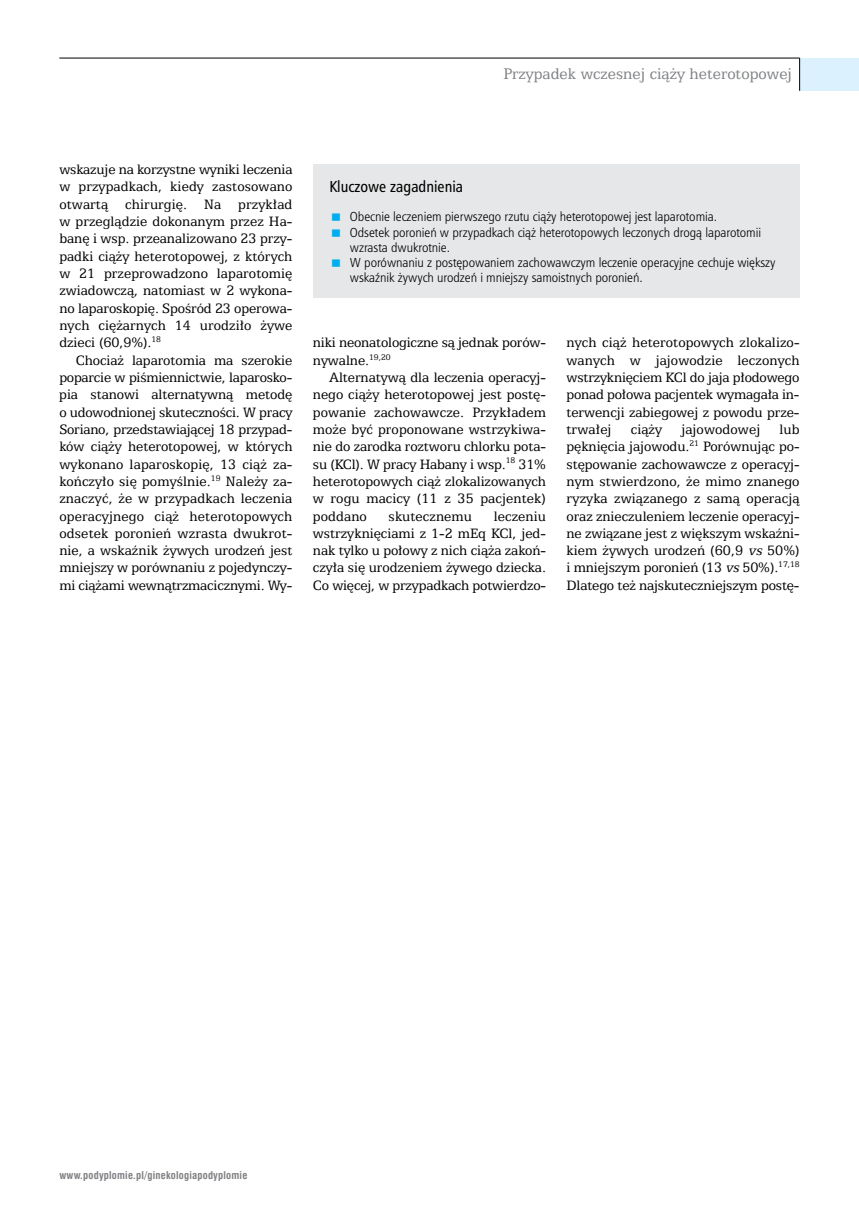
<style>
.page{position:relative;width:859px;height:1217px;background:#fff}
.page>*{position:absolute;margin:0;border:0;box-sizing:border-box;transform-origin:0 0}
.t1{font:17.25px "Egyptian 505 EU";color:#808285;scale:.95 1}
.t2{font:15.9px "Humnst 777 Cn EU";color:#000}
.t3{font:15.3px/17.2px "Egyptian 505 EU";letter-spacing:-.005em;color:#000;text-align:justify;scale:.95 1}
.t4{font:13.05px/15.1px "Humnst 777 Lt Cn EU";letter-spacing:-.005em;color:#000;scale:1.07 1}
.t5{font:700 10.5px "Swis 721 Cn EU";letter-spacing:.02em;color:#808285}
.s1{font-style:italic}
</style>
<div class="page">
<svg style="left:59px;top:57px;width:800px;height:241px"></svg>
<svg style="left:332px;top:214px;width:8px;height:7px"></svg>
<svg style="left:332px;top:229px;width:8px;height:7px"></svg>
<svg style="left:332px;top:259px;width:8px;height:7px"></svg>
<p class="t1" style="left:503px;top:64px;width:305px">Przypadek wczesnej ciąży heterotopowej</p>
<p class="t3" style="left:59px;top:160px;width:247px">wskazuje na korzystne wyniki leczenia w przypadkach, kiedy zastosowano otwartą chirurgię. Na przykład w przeglądzie dokonanym przez Ha&shy;banę i wsp. przeanalizowano 23 przy&shy;padki ciąży heterotopowej, z których w 21 przeprowadzono laparotomię zwiadowczą, natomiast w 2 wykona&shy;no laparoskopię. Spośród 23 operowa&shy;nych ciężarnych 14 urodziło żywe dzieci (60,9%).<sup>18</sup></p>
<p class="t3" style="left:59px;top:351px;width:247px;text-indent:16px">Chociaż laparotomia ma szerokie poparcie w piśmiennictwie, laparosko&shy;pia stanowi alternatywną metodę o udowodnionej skuteczności. W pracy Soriano, przedstawiającej 18 przypad&shy;ków ciąży heterotopowej, w których wykonano laparoskopię, 13 ciąż za&shy;kończyło się pomyślnie.<sup>19</sup> Należy za&shy;znaczyć, że w przypadkach leczenia operacyjnego ciąż heterotopowych odsetek poronień wzrasta dwukrot&shy;nie, a wskaźnik żywych urodzeń jest mniejszy w porównaniu z pojedynczy&shy;mi ciążami wewnątrzmacicznymi. Wy-</p>
<p class="t2" style="left:329px;top:176px;width:135px">Kluczowe zagadnienia</p>
<p class="t4" style="left:350px;top:209px;width:399px">Obecnie leczeniem pierwszego rzutu ciąży heterotopowej jest laparotomia.<br>Odsetek poronień w przypadkach ciąż heterotopowych leczonych drogą laparotomii wzrasta dwukrotnie.<br>W porównaniu z postępowaniem zachowawczym leczenie operacyjne cechuje większy wskaźnik żywych urodzeń i mniejszy samoistnych poronień.</p>
<p class="t3" style="left:313px;top:333px;width:247px">niki neonatologiczne są jednak porów&shy;nywalne.<sup>19,20</sup></p>
<p class="t3" style="left:313px;top:368px;width:247px;text-indent:16px">Alternatywą dla leczenia operacyj&shy;nego ciąży heterotopowej jest postę&shy;powanie zachowawcze. Przykładem może być proponowane wstrzykiwa&shy;nie do zarodka roztworu chlorku pota&shy;su (KCl). W pracy Habany i wsp.<sup>18</sup> 31% heterotopowych ciąż zlokalizowanych w rogu macicy (11 z 35 pacjentek) poddano</p>
<p class="t3" style="left:313px;top:506px;width:247px;text-indent:181px">leczeniu wstrzyknięciami z 1-2 mEq KCl, jed&shy;nak tylko u połowy z nich ciąża zakoń&shy;czyła się urodzeniem żywego dziecka.<br>Co więcej, w przypadkach potwierdzo-</p>
<p class="t3" style="left:389px;top:506px;width:89px">skutecznemu</p>
<p class="t3" style="left:566px;top:333px;width:247px">nych ciąż heterotopowych zlokalizo&shy;wanych w jajowodzie leczonych wstrzyknięciem KCl do jaja płodowego ponad połowa pacjentek wymagała in&shy;terwencji zabiegowej z powodu prze&shy;trwałej</p>
<p class="t3" style="left:631px;top:420px;width:35px">ciąży</p>
<p class="t3" style="left:681px;top:420px;width:85px">jajowodowej</p>
<p class="t3" style="left:566px;top:420px;width:247px;text-indent:213px">lub pęknięcia jajowodu.<sup>21</sup> Porównując po&shy;stępowanie zachowawcze z operacyj&shy;nym stwierdzono, że mimo znanego ryzyka związanego z samą operacją oraz znieczuleniem leczenie operacyj&shy;ne związane jest z większym wskaźni&shy;kiem żywych urodzeń (60,9 <span class="s1">vs</span>50%) i mniejszym poronień (13 <span class="s1">vs</span>50%).<sup>17,18<br></sup>Dlatego też najskuteczniejszym postę-</p>
<p class="t5" style="left:60px;top:1168px;width:189px">www.podyplomie.pl/ginekologiapodyplomie</p>
</div>
